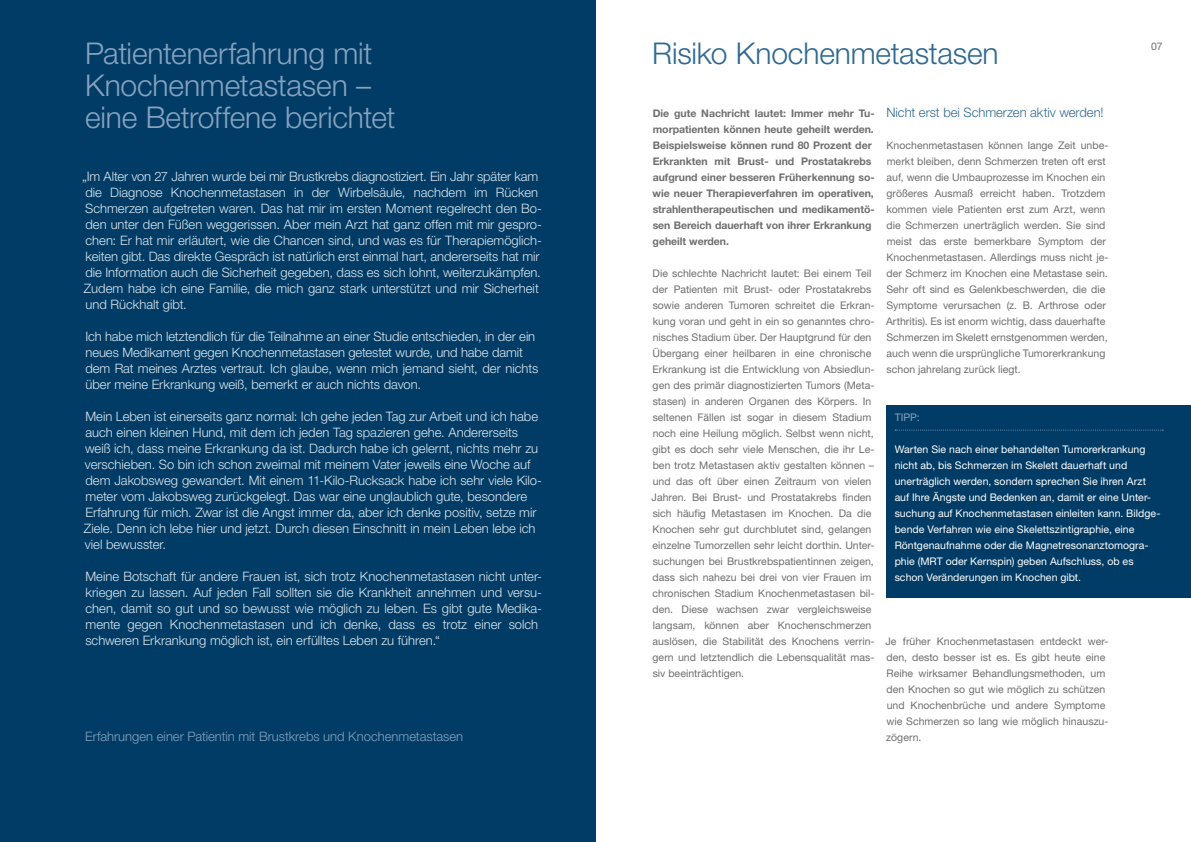
<style>
.page{position:relative;width:1191px;height:842px;background:#fff}
.page>*{position:absolute;margin:0;border:0;box-sizing:border-box;transform-origin:0 0}
.t1{font:300 30px/32px "Helvetica Neue LT Std";letter-spacing:-.005em;color:#87a2bf}
.t2{font:300 30px "Helvetica Neue LT Std";letter-spacing:-.005em;color:#2f6991}
.t3{font:300 13px/16px "Helvetica Neue LT Std";color:#dfe6ef}
.t4{font:300 13px "Helvetica Neue LT Std";color:#87a2bf}
.t5{font:300 13px "Helvetica Neue LT Std";color:#2f6991}
.t6{font:10.5px/16px "Helvetica Neue LT Std";color:#6e6e6e}
.t7{font:10.5px/16px "Helvetica Neue LT Std";letter-spacing:.005em;color:#fff}
.t8{font:700 10.5px/16px "Helvetica Neue LT Std";color:#6e6e6e}
.t9{font:10.5px "Helvetica Neue LT Std";color:#87a2bf}
</style>
<div class="page">
<div style="left:0;top:0;width:595px;height:842px;background:#003c65"></div>
<div style="left:886px;top:405px;width:305px;height:192px;background:#003c65"></div>
<svg style="left:895px;top:430px;width:268px;height:1px"></svg>
<h1 class="t1" style="left:85px;top:37px;width:289px">Patientenerfahrung mit</h1>
<h1 class="t2" style="left:652px;top:35px;width:348px">Risiko Knochenmetastasen</h1>
<h1 class="t1" style="left:85px;top:69px;width:312px">Knochenmetastasen – eine Betroffene berichtet</h1>
<p class="t6" style="left:1151px;top:38px;width:13px">07</p>
<p class="t5" style="left:886px;top:104px;width:219px">Nicht erst bei Schmerzen aktiv werden!</p>
<p class="t6" style="left:886px;top:137px;width:224px">Knochenmetastasen können lange Zeit unbe&shy;merkt bleiben, denn Schmerzen treten oft erst auf, wenn die Umbauprozesse im Knochen ein größeres Ausmaß erreicht haben. Trotzdem kommen viele Patienten erst zum Arzt, wenn die Schmerzen unerträglich werden. Sie sind meist das erste bemerkbare Symptom der Knochenmetastasen. Allerdings muss nicht je&shy;der Schmerz im Knochen eine Metastase sein.<br>Sehr oft sind es Gelenkbeschwerden, die die Symptome verursachen (z. B. Arthrose oder Arthritis). Es ist enorm wichtig, dass dauerhafte Schmerzen im Skelett ernstgenommen werden, auch wenn die ursprüngliche Tumorerkrankung schon jahrelang zurück liegt.</p>
<p class="t8" style="left:652px;top:105px;width:224px">Die gute Nachricht lautet: Immer mehr Tu&shy;morpatienten können heute geheilt werden.<br>Beispielsweise können rund 80 Prozent der Erkrankten mit Brust- und Prostatakrebs aufgrund einer besseren Früherkennung so&shy;wie neuer Therapieverfahren im operativen, strahlentherapeutischen und medikamentö&shy;sen Bereich dauerhaft von ihrer Erkrankung geheilt werden.</p>
<p class="t6" style="left:651px;top:265px;width:225px">Die schlechte Nachricht lautet: Bei einem Teil der Patienten mit Brust- oder Prostatakrebs sowie anderen Tumoren schreitet die Erkran&shy;kung voran und geht in ein so genanntes chro&shy;nisches Stadium über. Der Hauptgrund für den Übergang einer heilbaren in eine chronische Erkrankung ist die Entwicklung von Absiedlun&shy;gen des primär diagnostizierten Tumors (Meta&shy;stasen) in anderen Organen des Körpers. In seltenen Fällen ist sogar in diesem Stadium noch eine Heilung möglich. Selbst wenn nicht, gibt es doch sehr viele Menschen, die ihr Le&shy;ben trotz Metastasen aktiv gestalten können – und das oft über einen Zeitraum von vielen Jahren. Bei Brust- und Prostatakrebs finden sich häufig Metastasen im Knochen. Da die Knochen sehr gut durchblutet sind, gelangen einzelne Tumorzellen sehr leicht dorthin. Unter&shy;suchungen bei Brustkrebspatientinnen zeigen, dass sich nahezu bei drei von vier Frauen im chronischen Stadium Knochenmetastasen bil&shy;den. Diese wachsen zwar vergleichsweise langsam, können aber Knochenschmerzen auslösen, die Stabilität des Knochens verrin&shy;gern und letztendlich die Lebensqualität mas&shy;siv beeinträchtigen.</p>
<p class="t3" style="left:82px;top:168px;width:461px">„Im Alter von 27 Jahren wurde bei mir Brustkrebs diagnostiziert. Ein Jahr später kam die Diagnose Knochenmetastasen in der Wirbelsäule, nachdem im Rücken Schmerzen aufgetreten waren. Das hat mir im ersten Moment regelrecht den Bo&shy;den unter den Füßen weggerissen. Aber mein Arzt hat ganz offen mit mir gespro&shy;chen: Er hat mir erläutert, wie die Chancen sind, und was es für Therapiemöglich&shy;keiten gibt. Das direkte Gespräch ist natürlich erst einmal hart, andererseits hat mir die Information auch die Sicherheit gegeben, dass es sich lohnt, weiterzukämpfen.<br>Zudem habe ich eine Familie, die mich ganz stark unterstützt und mir Sicherheit und Rückhalt gibt.</p>
<p class="t3" style="left:85px;top:328px;width:454px">Ich habe mich letztendlich für die Teilnahme an einer Studie entschieden, in der ein neues Medikament gegen Knochenmetastasen getestet wurde, und habe damit dem Rat meines Arztes vertraut. Ich glaube, wenn mich jemand sieht, der nichts über meine Erkrankung weiß, bemerkt er auch nichts davon.</p>
<p class="t3" style="left:84px;top:408px;width:459px">Mein Leben ist einerseits ganz normal: Ich gehe jeden Tag zur Arbeit und ich habe auch einen kleinen Hund, mit dem ich jeden Tag spazieren gehe. Andererseits weiß ich, dass meine Erkrankung da ist. Dadurch habe ich gelernt, nichts mehr zu verschieben. So bin ich schon zweimal mit meinem Vater jeweils eine Woche auf dem Jakobsweg gewandert. Mit einem 11-Kilo-Rucksack habe ich sehr viele Kilo&shy;meter vom Jakobsweg zurückgelegt. Das war eine unglaublich gute, besondere Erfahrung für mich. Zwar ist die Angst immer da, aber ich denke positiv, setze mir Ziele. Denn ich lebe hier und jetzt. Durch diesen Einschnitt in mein Leben lebe ich viel bewusster.</p>
<p class="t3" style="left:85px;top:568px;width:458px">Meine Botschaft für andere Frauen ist, sich trotz Knochenmetastasen nicht unter&shy;kriegen zu lassen. Auf jeden Fall sollten sie die Krankheit annehmen und versu&shy;chen, damit so gut und so bewusst wie möglich zu leben. Es gibt gute Medika&shy;mente gegen Knochenmetastasen und ich denke, dass es trotz einer solch schweren Erkrankung möglich ist, ein erfülltes Leben zu führen.“</p>
<p class="t9" style="left:894px;top:411px;width:26px">TIPP:</p>
<p class="t7" style="left:894px;top:441px;width:267px">Warten Sie nach einer behandelten Tumorerkrankung nicht ab, bis Schmerzen im Skelett dauerhaft und unerträglich werden, sondern sprechen Sie ihren Arzt auf Ihre Ängste und Bedenken an, damit er eine Unter&shy;suchung auf Knochenmetastasen einleiten kann. Bildge&shy;bende Verfahren wie eine Skelettszintigraphie, eine Röntgenaufnahme oder die Magnetresonanztomogra&shy;phie (MRT oder Kernspin) geben Aufschluss, ob es schon Veränderungen im Knochen gibt.</p>
<p class="t6" style="left:885px;top:633px;width:225px">Je früher Knochenmetastasen entdeckt wer&shy;den, desto besser ist es. Es gibt heute eine Reihe wirksamer Behandlungsmethoden, um den Knochen so gut wie möglich zu schützen und Knochenbrüche und andere Symptome wie Schmerzen so lang wie möglich hinauszu&shy;zögern.</p>
<p class="t4" style="left:85px;top:728px;width:380px">Erfahrungen einer Patientin mit Brustkrebs und Knochenmetastasen</p>
</div>
